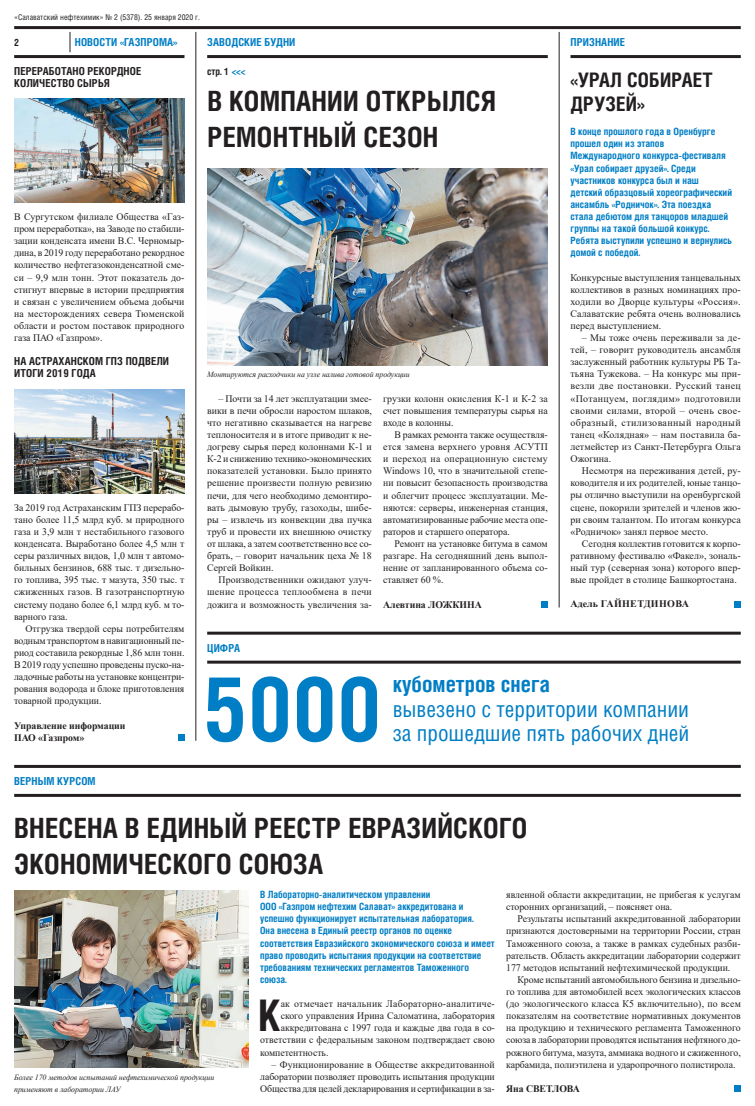
<style>
.page{position:relative;width:755px;height:1106px;background:#fff}
.page>*{position:absolute;margin:0;border:0;box-sizing:border-box;transform-origin:0 0}
.t1{font:700 89.1px "Helios Cond";color:#007ec5}
.t2{font:700 43.5px "Helios Cond";color:#231f20}
.t3{font:700 27.9px/36.3px "Helios Cond";letter-spacing:.01em;color:#231f20}
.t4{font:22px/24.2px "Helios Cond";color:#007ec5}
.t5{font:700 22px "Helios Cond";color:#007ec5}
.t6{font:700 20px/24.2px "Helios Cond";letter-spacing:.01em;color:#231f20}
.t7{font:700 11px/12.1px "Helios Cond";letter-spacing:.01em;color:#231f20}
.t8{font:700 11px "Helios Cond";letter-spacing:.01em;color:#007ec5}
.t9{font:10px/12.1px "Times New Roman";letter-spacing:-.005em;color:#231f20;text-align:justify}
.t10{font:700 10px/12.1px "Helios Cond";color:#007ec5}
.t11{font:700 10px/12.1px "Times New Roman";letter-spacing:-.005em;color:#231f20}
.t12{font:10px "Times New Roman";letter-spacing:.025em;color:#231f20}
.t13{font:700 10px "Times New Roman";letter-spacing:.035em;color:#231f20}
.t14{font:700 10px "Helios Cond";color:#231f20}
.t15{font:italic 8px/12.1px "Times New Roman";letter-spacing:-.005em;color:#231f20}
.t16{font:8px "Helios Cond";color:#231f20}
.s1{color:#007ec5}
</style>
<div class="page">
<hr style="left:14px;top:765px;width:726px;height:3px;background:#231f20">
<hr style="left:14px;top:794px;width:726px;height:3px;background:#231f20">
<hr style="left:207px;top:631px;width:533px;height:3px;background:#231f20">
<hr style="left:207px;top:660px;width:533px;height:3px;background:#231f20">
<hr style="left:14px;top:26px;width:726px;height:3px;background:#231f20">
<hr style="left:207px;top:55px;width:340px;height:3px;background:#231f20">
<img style="left:14px;top:890px;width:235px;height:177px">
<svg style="left:70px;top:32px;width:1px;height:20px"></svg>
<hr style="left:570px;top:55px;width:170px;height:3px;background:#231f20">
<hr style="left:14px;top:55px;width:170px;height:3px;background:#231f20">
<img style="left:207px;top:169px;width:340px;height:196px">
<img style="left:14px;top:99px;width:170px;height:103px">
<img style="left:14px;top:389px;width:170px;height:104px">
<hr style="left:195px;top:32px;width:1px;height:708px;background:#231f20">
<hr style="left:558px;top:32px;width:1px;height:575px;background:#231f20">
<div style="left:733px;top:1085px;width:7px;height:6px;background:#007ec5"></div>
<div style="left:177px;top:734px;width:7px;height:6px;background:#007ec5"></div>
<div style="left:540px;top:600px;width:7px;height:7px;background:#007ec5"></div>
<div style="left:733px;top:600px;width:7px;height:7px;background:#007ec5"></div>
<p class="t16" style="left:14px;top:12px;width:187px">«Салаватский нефтехимик» № 2 (5378). 25 января 2020 г.</p>
<p class="t14" style="left:14px;top:35px;width:6px">2</p>
<p class="t8" style="left:75px;top:35px;width:104px">НОВОСТИ «ГАЗПРОМА»</p>
<p class="t8" style="left:207px;top:35px;width:90px">ЗАВОДСКИЕ БУДНИ</p>
<p class="t8" style="left:570px;top:35px;width:56px">ПРИЗНАНИЕ</p>
<p class="t7" style="left:14px;top:65px;width:128px">ПЕРЕРАБОТАНО РЕКОРДНОЕ<br>КОЛИЧЕСТВО СЫРЬЯ</p>
<p class="t9" style="left:14px;top:210px;width:172px">В Сургутском филиале Общества «Газ&shy;пром переработка», на Заводе по стабили&shy;зации конденсата имени В.С. Черномыр&shy;дина, в 2019 году переработано рекордное количество нефтегазоконденсатной сме&shy;си – 9,9 млн тонн. Этот показатель до&shy;стигнут впервые в истории предприятия и связан с увеличением объема добычи на месторождениях севера Тюменской области и ростом поставок природного газа ПАО «Газпром».</p>
<p class="t7" style="left:14px;top:355px;width:156px">НА АСТРАХАНСКОМ ГПЗ ПОДВЕЛИ<br>ИТОГИ 2019 ГОДА</p>
<p class="t9" style="left:14px;top:501px;width:172px">За 2019 год Астраханским ГПЗ перерабо&shy;тано более 11,5 млрд куб. м природного газа и 3,9 млн т нестабильного газового конденсата. Выработано более 4,5 млн т серы различных видов, 1,0 млн т автомо&shy;бильных бензинов, 688 тыс. т дизельно&shy;го топлива, 395 тыс. т мазута, 350 тыс. т сжиженных газов. В газотранспортную систему подано более 6,1 млрд куб. м то&shy;варного газа.</p>
<p class="t9" style="left:14px;top:622px;width:172px;text-indent:11px">Отгрузка твердой серы потребителям водным транспортом в навигационный пе&shy;риод составила рекордные 1,86 млн тонн.<br>В 2019 году успешно проведены пуско-на&shy;ладочные работы на установке концентри&shy;рования водорода и блоке приготовления товарной продукции.</p>
<p class="t11" style="left:14px;top:719px;width:113px">Управление информации<br>ПАО «Газпром»</p>
<p class="t8" style="left:14px;top:773px;width:83px">ВЕРНЫМ КУРСОМ</p>
<p class="t14" style="left:207px;top:64px;width:40px">стр. 1 <span class="s1">&lt;&lt;&lt;</span></p>
<h3 class="t3" style="left:207px;top:83px;width:290px">В КОМПАНИИ ОТКРЫЛСЯ<br>РЕМОНТНЫЙ СЕЗОН</h3>
<p class="t15" style="left:207px;top:368px;width:204px">Монтируются расходчики на узле налива готовой продукции</p>
<p class="t9" style="left:207px;top:392px;width:166px;text-indent:11px">– Почти за 14 лет эксплуатации змее&shy;вики в печи обросли наростом шлаков, что негативно сказывается на нагреве теплоносителя и в итоге приводит к не&shy;догреву сырья перед колоннами К-1 и К-2 и снижению технико-экономических показателей установки. Было принято решение произвести полную ревизию печи, для чего необходимо демонтиро&shy;вать дымовую трубу, газоходы, шибе&shy;ры – извлечь из конвекции два пучка труб и провести их внешнюю очистку от шлака, а затем соответственно все со&shy;брать, – говорит начальник цеха № 18<br>Сергей Войкин.</p>
<p class="t9" style="left:207px;top:573px;width:166px;text-indent:11px">Производственники ожидают улуч&shy;шение процесса теплообмена в печи дожига и возможность увеличения за-</p>
<p class="t9" style="left:383px;top:392px;width:166px">грузки колонн окисления К-1 и К-2 за счет повышения температуры сырья на входе в колонны.</p>
<p class="t9" style="left:383px;top:428px;width:166px;text-indent:11px">В рамках ремонта также осуществля&shy;ется замена верхнего уровня АСУТП и переход на операционную систему Windows 10, что в значительной степе&shy;ни повысит безопасность производства и облегчит процесс эксплуатации. Ме&shy;няются: серверы, инженерная станция, автоматизированные рабочие места опе&shy;раторов и старшего оператора.</p>
<p class="t9" style="left:383px;top:537px;width:166px;text-indent:11px">Ремонт на установке битума в самом разгаре. На сегодняшний день выпол&shy;нение от запланированного объема со&shy;ставляет 60 %.</p>
<p class="t11" style="left:383px;top:598px;width:100px">Алевтина ЛОЖКИНА</p>
<p class="t8" style="left:207px;top:640px;width:34px">ЦИФРА</p>
<h3 class="t6" style="left:570px;top:67px;width:143px">«УРАЛ СОБИРАЕТ<br>ДРУЗЕЙ»</h3>
<p class="t10" style="left:570px;top:126px;width:163px">В конце прошлого года в Оренбурге прошел один из этапов<br>Международного конкурса-фестиваля «Урал собирает друзей». Среди участников конкурса был и наш детский образцовый хореографический ансамбль «Родничок». Эта поездка стала дебютом для танцоров младшей группы на такой большой конкурс.<br>Ребята выступили успешно и вернулись домой с победой.</p>
<p class="t9" style="left:570px;top:271px;width:172px">Конкурсные выступления танцевальных коллективов в разных номинациях про&shy;ходили во Дворце культуры «Россия».<br>Салаватские ребята очень волновались перед выступлением.</p>
<p class="t9" style="left:570px;top:331px;width:172px;text-indent:11px">– Мы тоже очень переживали за де&shy;тей, – говорит руководитель ансамбля заслуженный работник культуры РБ Та&shy;тьяна Тужекова. – На конкурс мы при&shy;везли две постановки. Русский танец «Потанцуем, поглядим» подготовили своими силами, второй – очень свое&shy;образный, стилизованный народный танец «Колядная» – нам поставила ба&shy;летмейстер из Санкт-Петербурга Ольга Ожогина.</p>
<p class="t9" style="left:570px;top:464px;width:172px;text-indent:11px">Несмотря на переживания детей, ру&shy;ководителя и их родителей, юные танцо&shy;ры отлично выступили на оренбургской сцене, покорили зрителей и членов жю&shy;ри своим талантом. По итогам конкурса «Родничок» занял первое место.</p>
<p class="t9" style="left:570px;top:537px;width:172px;text-indent:11px">Сегодня коллектив готовится к корпо&shy;ративному фестивалю «Факел», зональ&shy;ный тур (северная зона) которого впер&shy;вые пройдет в столице Башкортостана.</p>
<p class="t13" style="left:570px;top:597px;width:120px">Адель ГАЙНЕТДИНОВА</p>
<h1 class="t1" style="left:203px;top:648px;width:180px">5000</h1>
<h3 class="t5" style="left:392px;top:669px;width:159px">кубометров снега</h3>
<h3 class="t4" style="left:392px;top:696px;width:298px">вывезено с территории компании за прошедшие пять рабочих дней</h3>
<h3 class="t3" style="left:14px;top:809px;width:514px">ВНЕСЕНА В ЕДИНЫЙ РЕЕСТР ЕВРАЗИЙСКОГО<br>ЭКОНОМИЧЕСКОГО СОЮЗА</h3>
<p class="t15" style="left:14px;top:1070px;width:201px">Более 170 методов испытаний нефтехимической продукции применяют в лаборатории ЛАУ</p>
<p class="t10" style="left:260px;top:888px;width:236px">В Лабораторно-аналитическом управлении<br>ООО «Газпром нефтехим Салават» аккредитована и успешно функционирует испытательная лаборатория.<br>Она внесена в Единый реестр органов по оценке соответствия Евразийского экономического союза и имеет право проводить испытания продукции на соответствие требованиям технических регламентов Таможенного союза.</p>
<h2 class="t2" style="left:258px;top:986px;width:24px">К</h2>
<p class="t12" style="left:280px;top:996px;width:215px">ак отмечает начальник Лабораторно-аналитиче-</p>
<p class="t9" style="left:280px;top:1009px;width:215px">ского управления Ирина Саломатина, лаборатория</p>
<p class="t9" style="left:280px;top:1021px;width:215px">аккредитована с 1997 года и каждые два года в со-</p>
<p class="t9" style="left:260px;top:1033px;width:236px">ответствии с федеральным законом подтверждает свою</p>
<p class="t9" style="left:260px;top:1045px;width:70px">компетентность.</p>
<p class="t9" style="left:260px;top:1057px;width:236px;text-indent:11px">– Функционирование в Обществе аккредитованной лаборатории позволяет проводить испытания продукции Общества для целей декларирования и сертификации в за-</p>
<p class="t9" style="left:506px;top:888px;width:236px">явленной области аккредитации, не прибегая к услугам сторонних организаций, – поясняет она.</p>
<p class="t9" style="left:506px;top:912px;width:236px;text-indent:11px">Результаты испытаний аккредитованной лаборатории признаются достоверными на территории России, стран Таможенного союза, а также в рамках судебных разби&shy;рательств. Область аккредитации лаборатории содержит 177 методов испытаний нефтехимической продукции.</p>
<p class="t9" style="left:506px;top:973px;width:236px;text-indent:11px">Кроме испытаний автомобильного бензина и дизельно&shy;го топлива для автомобилей всех экологических классов (до экологического класса К5 включительно), по всем показателям на соответствие нормативных документов на продукцию и технического регламента Таможенного союза в лаборатории проводятся испытания нефтяного до&shy;рожного битума, мазута, аммиака водного и сжиженного, карбамида, полиэтилена и ударопрочного полистирола.</p>
<p class="t11" style="left:506px;top:1082px;width:75px">Яна СВЕТЛОВА</p>
</div>
